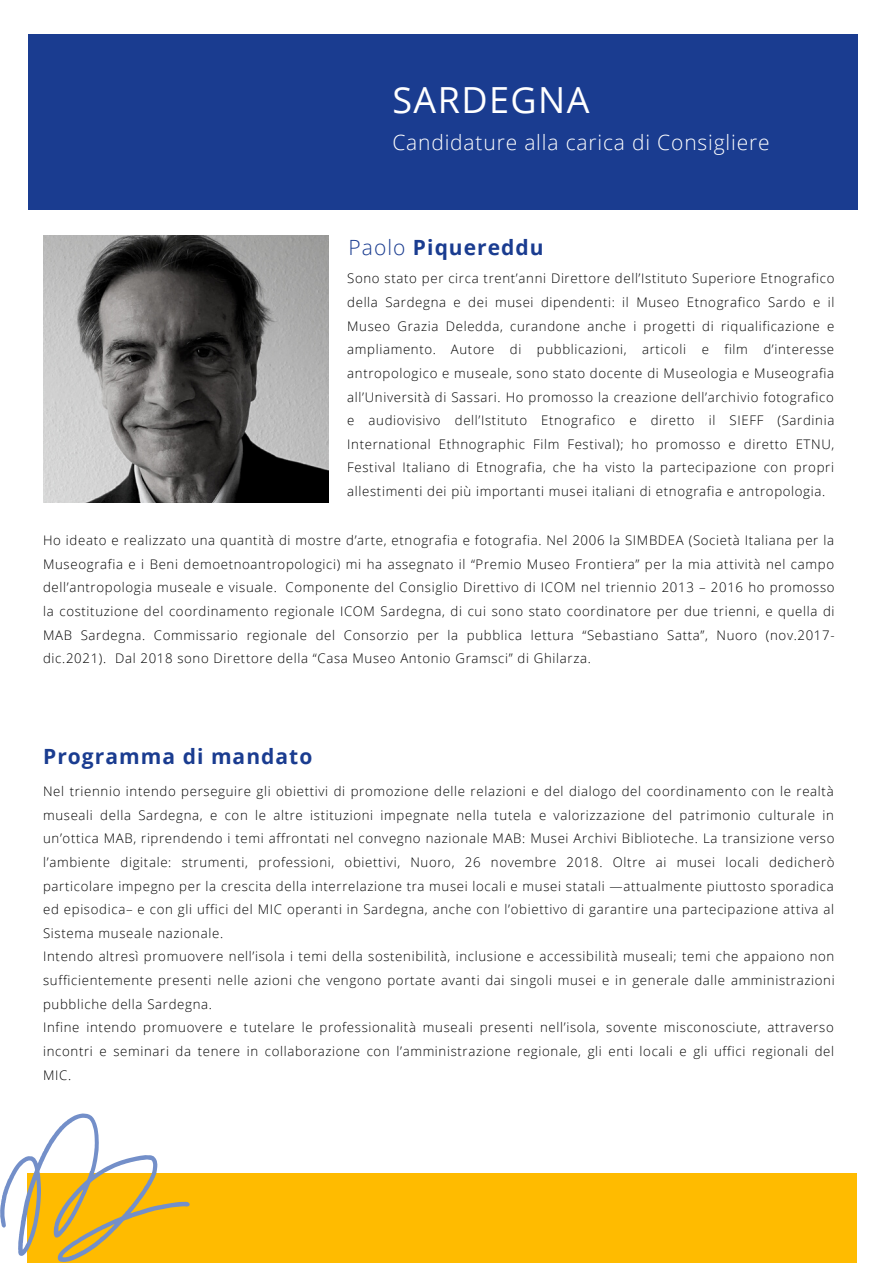
<style>
.page{position:relative;width:893px;height:1264px;background:#fff}
.page>*{position:absolute;margin:0;border:0;box-sizing:border-box;transform-origin:0 0}
.t1{font:36px "Open Sans";letter-spacing:.04em;color:#fff}
.t2{font:300 21px "Open Sans";letter-spacing:.04em;color:#fff}
.t3{font:700 21px "Open Sans";letter-spacing:.05em;color:#1a3c90}
.t4{font:300 13.2px/23.5px "Open Sans";letter-spacing:.05em;color:#000;text-align:justify}
.s1{font-weight:300}
</style>
<div class="page">
<div style="left:28px;top:35px;width:829px;height:175px;background:#1a3c90"></div>
<img style="left:43px;top:236px;width:286px;height:266px">
<div style="left:27px;top:1173px;width:829px;height:89px;background:#fb0"></div>
<svg style="left:0;top:1113px;width:190px;height:148px"></svg>
<h1 class="t1" style="left:392px;top:74px;width:199px">SARDEGNA</h1>
<h2 class="t2" style="left:392px;top:128px;width:379px">Candidature alla carica di Consigliere</h2>
<h2 class="t3" style="left:348px;top:233px;width:197px"><span class="s1">Paolo</span> Piquereddu</h2>
<p class="t4" style="left:347px;top:266px;width:488px">Sono stato per circa trent’anni Direttore dell’Istituto Superiore Etnografico della Sardegna e dei musei dipendenti: il Museo Etnografico Sardo e il Museo Grazia Deledda, curandone anche i progetti di riqualificazione e ampliamento. Autore di pubblicazioni, articoli e film d’interesse antropologico e museale, sono stato docente di Museologia e Museografia all’Università di Sassari. Ho promosso la creazione dell’archivio fotografico e audiovisivo dell’Istituto Etnografico e diretto il SIEFF (Sardinia International Ethnographic Film Festival); ho promosso e diretto ETNU, Festival Italiano di Etnografia, che ha visto la partecipazione con propri allestimenti dei più importanti musei italiani di etnografia e antropologia.</p>
<p class="t4" style="left:43px;top:528px;width:792px">Ho ideato e realizzato una quantità di mostre d’arte, etnografia e fotografia. Nel 2006 la SIMBDEA (Società Italiana per la Museografia e i Beni demoetnoantropologici) mi ha assegnato il “Premio Museo Frontiera” per la mia attività nel campo dell’antropologia museale e visuale. Componente del Consiglio Direttivo di ICOM nel triennio 2013 – 2016 ho promosso la costituzione del coordinamento regionale ICOM Sardegna, di cui sono stato coordinatore per due trienni, e quella di MAB Sardegna. Commissario regionale del Consorzio per la pubblica lettura “Sebastiano Satta”, Nuoro (nov.2017- dic.2021). Dal 2018 sono Direttore della “Casa Museo Antonio Gramsci” di Ghilarza.</p>
<h2 class="t3" style="left:43px;top:741px;width:271px">Programma di mandato</h2>
<p class="t4" style="left:43px;top:779px;width:793px;text-align:left">Nel triennio intendo perseguire gli obiettivi di promozione delle relazioni e del dialogo del coordinamento con le realtà museali della Sardegna, e con le altre istituzioni impegnate nella tutela e valorizzazione del patrimonio culturale in un’ottica MAB, riprendendo i temi affrontati nel convegno nazionale MAB: Musei Archivi Biblioteche. La transizione verso l’ambiente digitale: strumenti, professioni, obiettivi, Nuoro, 26 novembre 2018. Oltre ai musei locali dedicherò particolare impegno per la crescita della interrelazione tra musei locali e musei statali —attualmente piuttosto sporadica ed episodica– e con gli uffici del MIC operanti in Sardegna, anche con l’obiettivo di garantire una partecipazione attiva al Sistema museale nazionale.<br>Intendo altresì promuovere nell’isola i temi della sostenibilità, inclusione e accessibilità museali; temi che appaiono non sufficientemente presenti nelle azioni che vengono portate avanti dai singoli musei e in generale dalle amministrazioni pubbliche della Sardegna.<br>Infine intendo promuovere e tutelare le professionalità museali presenti nell’isola, sovente misconosciute, attraverso incontri e seminari da tenere in collaborazione con l’amministrazione regionale, gli enti locali e gli uffici regionali del MIC.</p>
</div>
